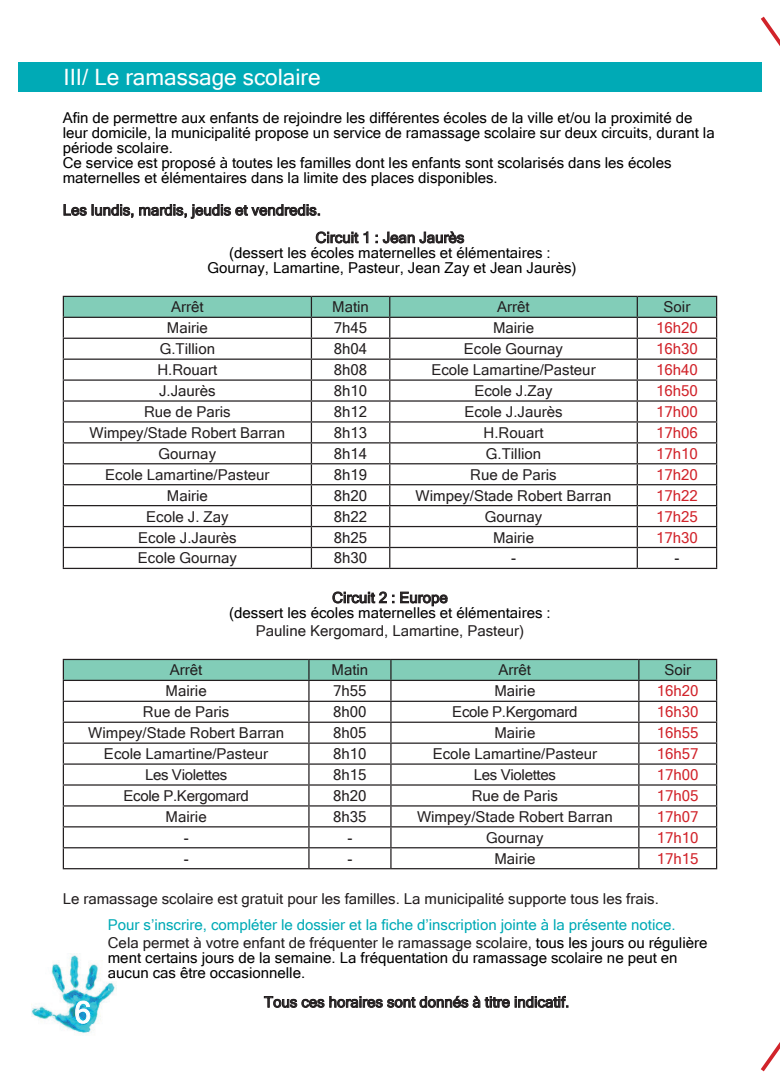
<style>
.page{position:relative;width:780px;height:1088px;background:#fff}
.page>*{position:absolute;margin:0;border:0;box-sizing:border-box;transform-origin:0 0}
.t1{font:30px "Microsoft Sans Serif";color:#fff}
.t2{font:22.5px "Microsoft Sans Serif";color:#fff}
.t3{font:15px "Microsoft Sans Serif";color:#231f20}
.t4{font:15px/15px "Microsoft Sans Serif";color:#000}
.t5{font:15px/18px "Microsoft Sans Serif";color:#00aab6}
.t6{font:15px "Microsoft Sans Serif";color:#d1232a}
.t7{font:15px "Microsoft Sans Serif";letter-spacing:-.02em;color:#231f20}
.s1{color:#231f20}
.s2{color:#000}
</style>
<div class="page">
<img style="left:32px;top:953px;width:84px;height:81px">
<svg style="left:75px;top:1000px;width:15px;height:24px"></svg>
<div style="left:18px;top:63px;width:744px;height:29px;background:#00aab6"></div>
<svg style="left:316px;top:232px;width:42px;height:11px"></svg>
<svg style="left:364px;top:232px;width:4px;height:11px"></svg>
<svg style="left:383px;top:231px;width:81px;height:12px"></svg>
<svg style="left:63px;top:296px;width:654px;height:272px"></svg>
<hr style="left:63px;top:568px;width:248px;height:1px;background:#231f20">
<hr style="left:311px;top:568px;width:79px;height:1px;background:#231f20">
<hr style="left:390px;top:568px;width:247px;height:1px;background:#231f20">
<hr style="left:637px;top:568px;width:80px;height:1px;background:#231f20">
<svg style="left:332px;top:592px;width:54px;height:11px"></svg>
<svg style="left:392px;top:595px;width:2px;height:8px"></svg>
<svg style="left:400px;top:592px;width:47px;height:14px"></svg>
<svg style="left:63px;top:659px;width:654px;height:209px"></svg>
<hr style="left:63px;top:868px;width:246px;height:1px;background:#231f20">
<hr style="left:309px;top:868px;width:82px;height:1px;background:#231f20">
<hr style="left:391px;top:868px;width:247px;height:1px;background:#231f20">
<hr style="left:638px;top:868px;width:79px;height:1px;background:#231f20">
<svg style="left:63px;top:204px;width:257px;height:15px"></svg>
<svg style="left:757px;top:16px;width:23px;height:1056px"></svg>
<svg style="left:264px;top:996px;width:304px;height:12px"></svg>
<h2 class="t2" style="left:63px;top:64px;width:259px">III/ Le ramassage scolaire</h2>
<p class="t4" style="left:63px;top:110px;width:653px">Afin de permettre aux enfants de rejoindre les différentes écoles de la ville et/ou la proximité de leur domicile, la municipalité propose un service de ramassage scolaire sur deux circuits, durant la période scolaire.<br>Ce service est proposé à toutes les familles dont les enfants sont scolarisés dans les écoles maternelles et élémentaires dans la limite des places disponibles.</p>
<p class="t3" style="left:63px;top:201px;width:260px">Les lundis, mardis, jeudis et vendredis.</p>
<p class="t3" style="left:315px;top:229px;width:150px">Circuit 1 : Jean Jaurès</p>
<p class="t4" style="left:207px;top:245px;width:370px;text-align:center">(dessert les écoles maternelles et élémentaires :<br>Gournay, Lamartine, Pasteur, Jean Zay et Jean Jaurès)</p>
<p class="t3" style="left:171px;top:298px;width:34px">Arrêt</p>
<p class="t3" style="left:332px;top:298px;width:38px">Matin</p>
<p class="t3" style="left:497px;top:298px;width:34px">Arrêt</p>
<p class="t3" style="left:663px;top:298px;width:28px">Soir</p>
<p class="t3" style="left:167px;top:319px;width:43px">Mairie</p>
<p class="t3" style="left:334px;top:319px;width:35px">7h45</p>
<p class="t3" style="left:493px;top:319px;width:43px">Mairie</p>
<p class="t6" style="left:656px;top:319px;width:43px">16h20</p>
<p class="t3" style="left:160px;top:340px;width:57px">G.Tillion</p>
<p class="t3" style="left:334px;top:340px;width:35px">8h04</p>
<p class="t3" style="left:464px;top:340px;width:101px">Ecole Gournay</p>
<p class="t6" style="left:656px;top:340px;width:43px">16h30</p>
<p class="t3" style="left:157px;top:361px;width:62px">H.Rouart</p>
<p class="t3" style="left:334px;top:361px;width:35px">8h08</p>
<p class="t3" style="left:431px;top:361px;width:166px">Ecole Lamartine/Pasteur</p>
<p class="t6" style="left:656px;top:361px;width:43px">16h40</p>
<p class="t3" style="left:159px;top:382px;width:58px">J.Jaurès</p>
<p class="t3" style="left:334px;top:382px;width:35px">8h10</p>
<p class="t3" style="left:474px;top:382px;width:80px">Ecole J.Zay</p>
<p class="t6" style="left:656px;top:382px;width:43px">16h50</p>
<p class="t3" style="left:144px;top:403px;width:88px">Rue de Paris</p>
<p class="t3" style="left:334px;top:403px;width:35px">8h12</p>
<p class="t3" style="left:464px;top:403px;width:100px">Ecole J.Jaurès</p>
<p class="t6" style="left:656px;top:403px;width:43px">17h00</p>
<p class="t3" style="left:89px;top:424px;width:197px">Wimpey/Stade Robert Barran</p>
<p class="t3" style="left:334px;top:424px;width:35px">8h13</p>
<p class="t3" style="left:483px;top:424px;width:62px">H.Rouart</p>
<p class="t6" style="left:656px;top:424px;width:43px">17h06</p>
<p class="t3" style="left:159px;top:445px;width:59px">Gournay</p>
<p class="t3" style="left:334px;top:445px;width:35px">8h14</p>
<p class="t3" style="left:486px;top:445px;width:57px">G.Tillion</p>
<p class="t6" style="left:656px;top:445px;width:43px">17h10</p>
<p class="t3" style="left:105px;top:466px;width:166px">Ecole Lamartine/Pasteur</p>
<p class="t3" style="left:334px;top:466px;width:35px">8h19</p>
<p class="t3" style="left:470px;top:466px;width:88px">Rue de Paris</p>
<p class="t6" style="left:656px;top:466px;width:43px">17h20</p>
<p class="t3" style="left:167px;top:487px;width:43px">Mairie</p>
<p class="t3" style="left:334px;top:487px;width:35px">8h20</p>
<p class="t3" style="left:415px;top:487px;width:197px">Wimpey/Stade Robert Barran</p>
<p class="t6" style="left:656px;top:487px;width:43px">17h22</p>
<p class="t3" style="left:146px;top:508px;width:84px">Ecole J. Zay</p>
<p class="t3" style="left:334px;top:508px;width:35px">8h22</p>
<p class="t3" style="left:484px;top:508px;width:59px">Gournay</p>
<p class="t6" style="left:656px;top:508px;width:43px">17h25</p>
<p class="t3" style="left:138px;top:529px;width:100px">Ecole J.Jaurès</p>
<p class="t3" style="left:334px;top:529px;width:35px">8h25</p>
<p class="t3" style="left:493px;top:529px;width:43px">Mairie</p>
<p class="t6" style="left:656px;top:529px;width:43px">17h30</p>
<p class="t3" style="left:138px;top:550px;width:101px">Ecole Gournay</p>
<p class="t3" style="left:334px;top:550px;width:35px">8h30</p>
<p class="t3" style="left:511px;top:550px;width:6px">-</p>
<p class="t3" style="left:674px;top:550px;width:6px">-</p>
<p class="t3" style="left:332px;top:589px;width:117px">Circuit 2 : Europe</p>
<p class="t4" style="left:229px;top:605px;width:323px">(dessert les écoles maternelles et élémentaires :</p>
<p class="t3" style="left:256px;top:622px;width:270px">Pauline Kergomard, Lamartine, Pasteur)</p>
<p class="t3" style="left:170px;top:661px;width:34px">Arrêt</p>
<p class="t3" style="left:331px;top:661px;width:38px">Matin</p>
<p class="t3" style="left:498px;top:661px;width:34px">Arrêt</p>
<p class="t3" style="left:664px;top:661px;width:28px">Soir</p>
<p class="t3" style="left:166px;top:682px;width:43px">Mairie</p>
<p class="t3" style="left:333px;top:682px;width:35px">7h55</p>
<p class="t3" style="left:494px;top:682px;width:43px">Mairie</p>
<p class="t6" style="left:656px;top:682px;width:43px">16h20</p>
<p class="t3" style="left:143px;top:703px;width:88px">Rue de Paris</p>
<p class="t3" style="left:333px;top:703px;width:35px">8h00</p>
<p class="t7" style="left:452px;top:703px;width:127px">Ecole P.Kergomard</p>
<p class="t6" style="left:656px;top:703px;width:43px">16h30</p>
<p class="t3" style="left:88px;top:724px;width:197px">Wimpey/Stade Robert Barran</p>
<p class="t3" style="left:333px;top:724px;width:35px">8h05</p>
<p class="t3" style="left:494px;top:724px;width:43px">Mairie</p>
<p class="t6" style="left:656px;top:724px;width:43px">16h55</p>
<p class="t3" style="left:104px;top:745px;width:166px">Ecole Lamartine/Pasteur</p>
<p class="t3" style="left:333px;top:745px;width:35px">8h10</p>
<p class="t3" style="left:432px;top:745px;width:166px">Ecole Lamartine/Pasteur</p>
<p class="t6" style="left:656px;top:745px;width:43px">16h57</p>
<p class="t7" style="left:145px;top:766px;width:84px">Les Violettes</p>
<p class="t3" style="left:333px;top:766px;width:35px">8h15</p>
<p class="t7" style="left:473px;top:766px;width:84px">Les Violettes</p>
<p class="t6" style="left:656px;top:766px;width:43px">17h00</p>
<p class="t7" style="left:123px;top:787px;width:127px">Ecole P.Kergomard</p>
<p class="t3" style="left:333px;top:787px;width:35px">8h20</p>
<p class="t3" style="left:471px;top:787px;width:88px">Rue de Paris</p>
<p class="t6" style="left:656px;top:787px;width:43px">17h05</p>
<p class="t3" style="left:166px;top:808px;width:43px">Mairie</p>
<p class="t3" style="left:333px;top:808px;width:35px">8h35</p>
<p class="t3" style="left:417px;top:808px;width:197px">Wimpey/Stade Robert Barran</p>
<p class="t6" style="left:656px;top:808px;width:43px">17h07</p>
<p class="t3" style="left:184px;top:829px;width:6px">-</p>
<p class="t3" style="left:347px;top:829px;width:6px">-</p>
<p class="t3" style="left:486px;top:829px;width:59px">Gournay</p>
<p class="t6" style="left:657px;top:829px;width:43px">17h10</p>
<p class="t3" style="left:184px;top:850px;width:6px">-</p>
<p class="t3" style="left:347px;top:850px;width:6px">-</p>
<p class="t3" style="left:494px;top:850px;width:43px">Mairie</p>
<p class="t6" style="left:657px;top:850px;width:43px">17h15</p>
<p class="t3" style="left:63px;top:890px;width:597px">Le ramassage scolaire est gratuit pour les familles. La municipalité supporte tous les frais.</p>
<p class="t5" style="left:108px;top:916px;width:601px">Pour s’inscrire, compléter le dossier et la fiche d’inscription jointe à la présente notice.<br><span class="s1">Cela permet à votre enfant de fréquenter le ramassage scolaire,</span> <span class="s2">tous les jours ou régulière</span></p>
<p class="t4" style="left:108px;top:950px;width:571px">ment certains jours de la semaine. La fréquentation du ramassage scolaire ne peut en aucun cas être occasionnelle.</p>
<h1 class="t1" style="left:74px;top:995px;width:18px">6</h1>
<p class="t3" style="left:264px;top:993px;width:307px">Tous ces horaires sont donnés à titre indicatif.</p>
</div>
